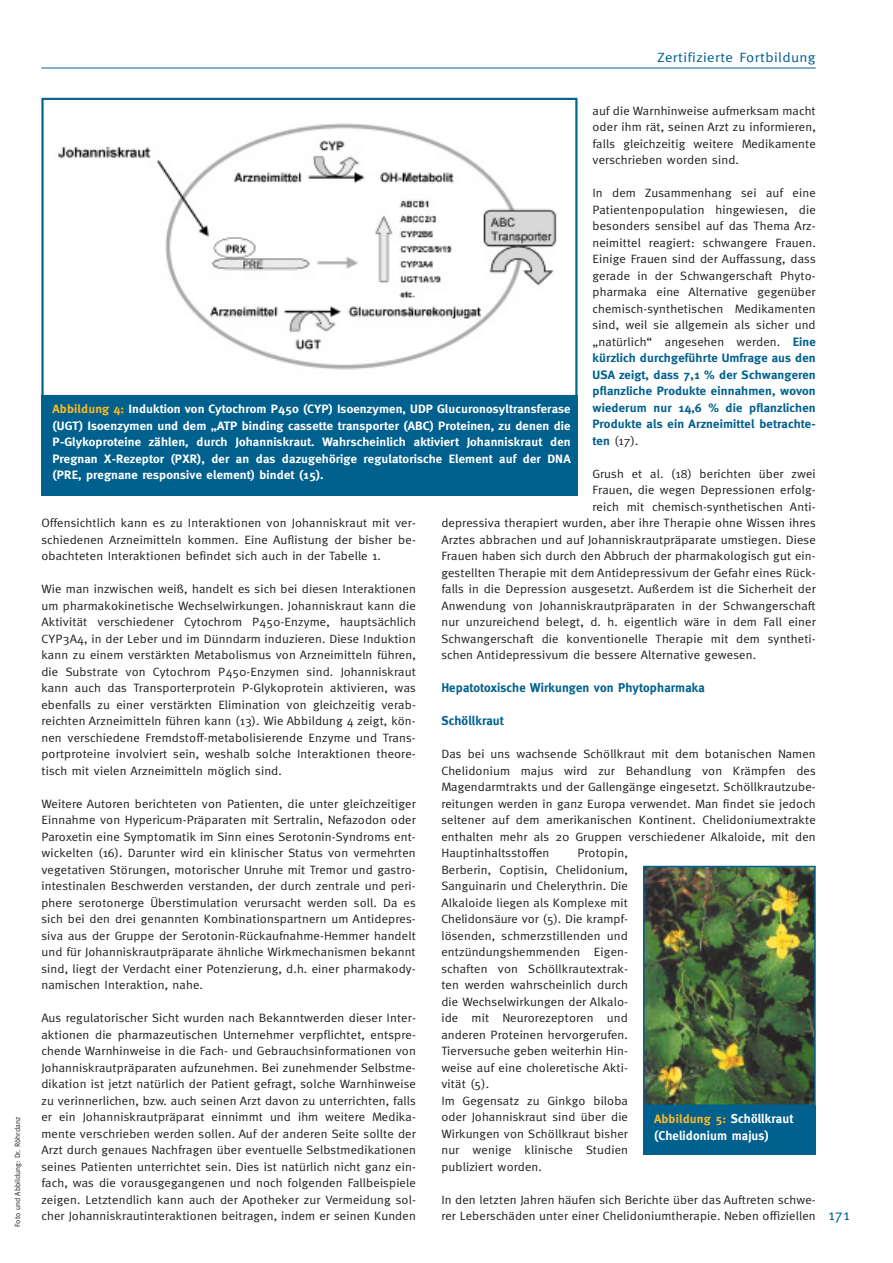
<style>
.page{position:relative;width:893px;height:1263px;background:#fff}
.page>*{position:absolute;margin:0;border:0;box-sizing:border-box;transform-origin:0 0}
.t1{font:15px "Meta";color:#00608e}
.t2{font:13.5px "Meta";letter-spacing:.025em;color:#00608e;scale:1.11 1}
.t3{font:700 12.75px "Meta";letter-spacing:.01em;color:#00608e}
.t4{font:700 12.75px "Meta";letter-spacing:.01em;color:#fff}
.t5{font:12.15px/16.5px "Meta";letter-spacing:.01em;color:#231f20;text-align:justify;scale:1.05 1}
.t6{font:700 12.15px/16.5px "Meta";letter-spacing:.01em;color:#fff;text-align:justify;scale:1.05 1}
.t7{font:700 12.15px "Meta";letter-spacing:.01em;color:#fdb824;scale:1.05 1}
.t8{font:7.5px "Meta";color:#231f20}
.s1{font-weight:700;color:#00608e}
.s2{color:#fdb824}
.s3{font-size:12.75px;color:#fff}
</style>
<div class="page">
<hr style="left:41px;top:68px;width:774px;height:1px;background:#00608e">
<div style="left:41px;top:395px;width:536px;height:101px;background:#00608e"></div>
<img style="left:58px;top:123px;width:499px;height:247px">
<div style="left:41px;top:98px;width:536px;height:299px;border:2px solid #00608e"></div>
<div style="left:643px;top:1105px;width:172px;height:50px;background:#00608e"></div>
<img style="left:646px;top:869px;width:166px;height:234px">
<div style="left:643px;top:866px;width:172px;height:240px;border:2px solid #00608e"></div>
<p class="t8" style="left:15px;top:1227px;width:111px;rotate:-90deg">Foto und Abbildung: Dr. Röhrdanz</p>
<p class="t2" style="left:657px;top:52px;width:144px">Zertifizierte Fortbildung</p>
<p class="t5" style="left:592px;top:103px;width:214px">auf die Warnhinweise aufmerksam macht oder ihm rät, seinen Arzt zu informieren, falls gleichzeitig weitere Medikamente verschrieben worden sind.</p>
<p class="t5" style="left:592px;top:186px;width:214px">In dem Zusammenhang sei auf eine Patientenpopulation hingewiesen, die besonders sensibel auf das Thema Arz&shy;neimittel reagiert: schwangere Frauen.<br>Einige Frauen sind der Auffassung, dass gerade in der Schwangerschaft Phyto&shy;pharmaka eine Alternative gegenüber chemisch-synthetischen Medikamenten sind, weil sie allgemein als sicher und „natürlich“ angesehen werden. <span class="s1">Eine kürzlich durchgeführte Umfrage aus den USA zeigt, dass 7,1 % der Schwangeren pflanzliche Produkte einnahmen, wovon wiederum nur 14,6 % die pflanzlichen Produkte als ein Arzneimittel betrachte&shy;ten</span> (17).</p>
<p class="t5" style="left:592px;top:466px;width:214px">Grush et al. (18) berichten über zwei</p>
<p class="t5" style="left:592px;top:483px;width:214px">Frauen, die wegen Depressionen erfolg-</p>
<p class="t5" style="left:592px;top:499px;width:214px">reich mit chemisch-synthetischen Anti-</p>
<p class="t5" style="left:441px;top:516px;width:358px">depressiva therapiert wurden, aber ihre Therapie ohne Wissen ihres</p>
<p class="t5" style="left:441px;top:532px;width:358px">Arztes abbrachen und auf Johanniskrautpräparate umstiegen. Diese</p>
<p class="t5" style="left:441px;top:549px;width:358px">Frauen haben sich durch den Abbruch der pharmakologisch gut ein-</p>
<p class="t5" style="left:441px;top:565px;width:358px">gestellten Therapie mit dem Antidepressivum der Gefahr eines Rück-</p>
<p class="t5" style="left:441px;top:582px;width:358px">falls in die Depression ausgesetzt. Außerdem ist die Sicherheit der</p>
<p class="t5" style="left:441px;top:598px;width:358px">Anwendung von Johanniskrautpräparaten in der Schwangerschaft</p>
<p class="t5" style="left:441px;top:615px;width:358px">nur unzureichend belegt, d. h. eigentlich wäre in dem Fall einer</p>
<p class="t5" style="left:441px;top:631px;width:358px">Schwangerschaft die konventionelle Therapie mit dem syntheti-</p>
<p class="t5" style="left:441px;top:648px;width:301px">schen Antidepressivum die bessere Alternative gewesen.</p>
<p class="t3" style="left:441px;top:683px;width:265px">Hepatotoxische Wirkungen von Phytopharmaka</p>
<p class="t3" style="left:441px;top:716px;width:64px">Schöllkraut</p>
<p class="t5" style="left:441px;top:747px;width:358px">Das bei uns wachsende Schöllkraut mit dem botanischen Namen Chelidonium majus wird zur Behandlung von Krämpfen des Magendarmtrakts und der Gallengänge eingesetzt. Schöllkrautzube&shy;reitungen werden in ganz Europa verwendet. Man findet sie jedoch seltener auf dem amerikanischen Kontinent. Chelidoniumextrakte enthalten mehr als 20 Gruppen verschiedener Alkaloide, mit den Hauptinhaltsstoffen</p>
<p class="t6" style="left:53px;top:402px;width:495px"><span class="s2">Abbildung 4:</span> Induktion von Cytochrom P450 (CYP) Isoenzymen, UDP Glucuronosyltransferase (UGT) Isoenzymen und dem „ATP binding cassette transporter (ABC) Proteinen, zu denen die P-Glykoproteine zählen, durch Johanniskraut. Wahrscheinlich aktiviert Johanniskraut den Pregnan X-Rezeptor (PXR), der an das dazugehörige regulatorische Element auf der DNA (PRE, pregnane responsive element) bindet (15).</p>
<p class="t5" style="left:41px;top:516px;width:358px">Offensichtlich kann es zu Interaktionen von Johanniskraut mit ver&shy;schiedenen Arzneimitteln kommen. Eine Auflistung der bisher be&shy;obachteten Interaktionen befindet sich auch in der Tabelle 1.</p>
<p class="t5" style="left:41px;top:582px;width:358px">Wie man inzwischen weiß, handelt es sich bei diesen Interaktionen um pharmakokinetische Wechselwirkungen. Johanniskraut kann die Aktivität verschiedener Cytochrom P450-Enzyme, hauptsächlich CYP3A4, in der Leber und im Dünndarm induzieren. Diese Induktion kann zu einem verstärkten Metabolismus von Arzneimitteln führen, die Substrate von Cytochrom P450-Enzymen sind. Johanniskraut kann auch das Transporterprotein P-Glykoprotein aktivieren, was ebenfalls zu einer verstärkten Elimination von gleichzeitig verab&shy;reichten Arzneimitteln führen kann (13). Wie Abbildung 4 zeigt, kön&shy;nen verschiedene Fremdstoff-metabolisierende Enzyme und Trans&shy;portproteine involviert sein, weshalb solche Interaktionen theore&shy;tisch mit vielen Arzneimitteln möglich sind.</p>
<p class="t5" style="left:41px;top:796px;width:358px">Weitere Autoren berichteten von Patienten, die unter gleichzeitiger Einnahme von Hypericum-Präparaten mit Sertralin, Nefazodon oder Paroxetin eine Symptomatik im Sinn eines Serotonin-Syndroms ent&shy;wickelten (16). Darunter wird ein klinischer Status von vermehrten vegetativen Störungen, motorischer Unruhe mit Tremor und gastro&shy;intestinalen Beschwerden verstanden, der durch zentrale und peri&shy;phere serotonerge Überstimulation verursacht werden soll. Da es sich bei den drei genannten Kombinationspartnern um Antidepres&shy;siva aus der Gruppe der Serotonin-Rückaufnahme-Hemmer handelt und für Johanniskrautpräparate ähnliche Wirkmechanismen bekannt sind, liegt der Verdacht einer Potenzierung, d.h. einer pharmakody&shy;namischen Interaktion, nahe.</p>
<p class="t5" style="left:41px;top:1011px;width:358px">Aus regulatorischer Sicht wurden nach Bekanntwerden dieser Inter&shy;aktionen die pharmazeutischen Unternehmer verpflichtet, entspre&shy;chende Warnhinweise in die Fach- und Gebrauchsinformationen von Johanniskrautpräparaten aufzunehmen. Bei zunehmender Selbstme&shy;dikation ist jetzt natürlich der Patient gefragt, solche Warnhinweise zu verinnerlichen, bzw. auch seinen Arzt davon zu unterrichten, falls er ein Johanniskrautpräparat einnimmt und ihm weitere Medika&shy;mente verschrieben werden sollen. Auf der anderen Seite sollte der Arzt durch genaues Nachfragen über eventuelle Selbstmedikationen seines Patienten unterrichtet sein. Dies ist natürlich nicht ganz ein&shy;fach, was die vorausgegangenen und noch folgenden Fallbeispiele zeigen. Letztendlich kann auch der Apotheker zur Vermeidung sol&shy;cher Johanniskrautinteraktionen beitragen, indem er seinen Kunden</p>
<p class="t5" style="left:441px;top:846px;width:179px;text-align:left;text-indent:136px">Protopin,<br>Berberin, Coptisin, Chelidonium,<br>Sanguinarin und Chelerythrin. Die<br>Alkaloide liegen als Komplexe mit<br>Chelidonsäure vor (5). Die krampf&shy;lösenden, schmerzstillenden und entzündungshemmenden Eigen&shy;schaften von Schöllkrautextrak&shy;ten werden wahrscheinlich durch die Wechselwirkungen der Alkalo&shy;ide mit Neurorezeptoren und anderen Proteinen hervorgerufen.<br>Tierversuche geben weiterhin Hin&shy;weise auf eine choleretische Akti&shy;vität (5).<br>Im Gegensatz zu Ginkgo biloba oder Johanniskraut sind über die<br>Wirkungen von Schöllkraut bisher nur wenige klinische Studien publiziert worden.</p>
<p class="t5" style="left:441px;top:1192px;width:358px">In den letzten Jahren häufen sich Berichte über das Auftreten schwe&shy;rer Leberschäden unter einer Chelidoniumtherapie. Neben offiziellen</p>
<p class="t7" style="left:654px;top:1115px;width:134px">Abbildung 5: <span class="s3">Schöllkraut</span></p>
<p class="t4" style="left:654px;top:1131px;width:116px">(Chelidonium majus)</p>
<p class="t1" style="left:828px;top:1209px;width:22px">171</p>
</div>
